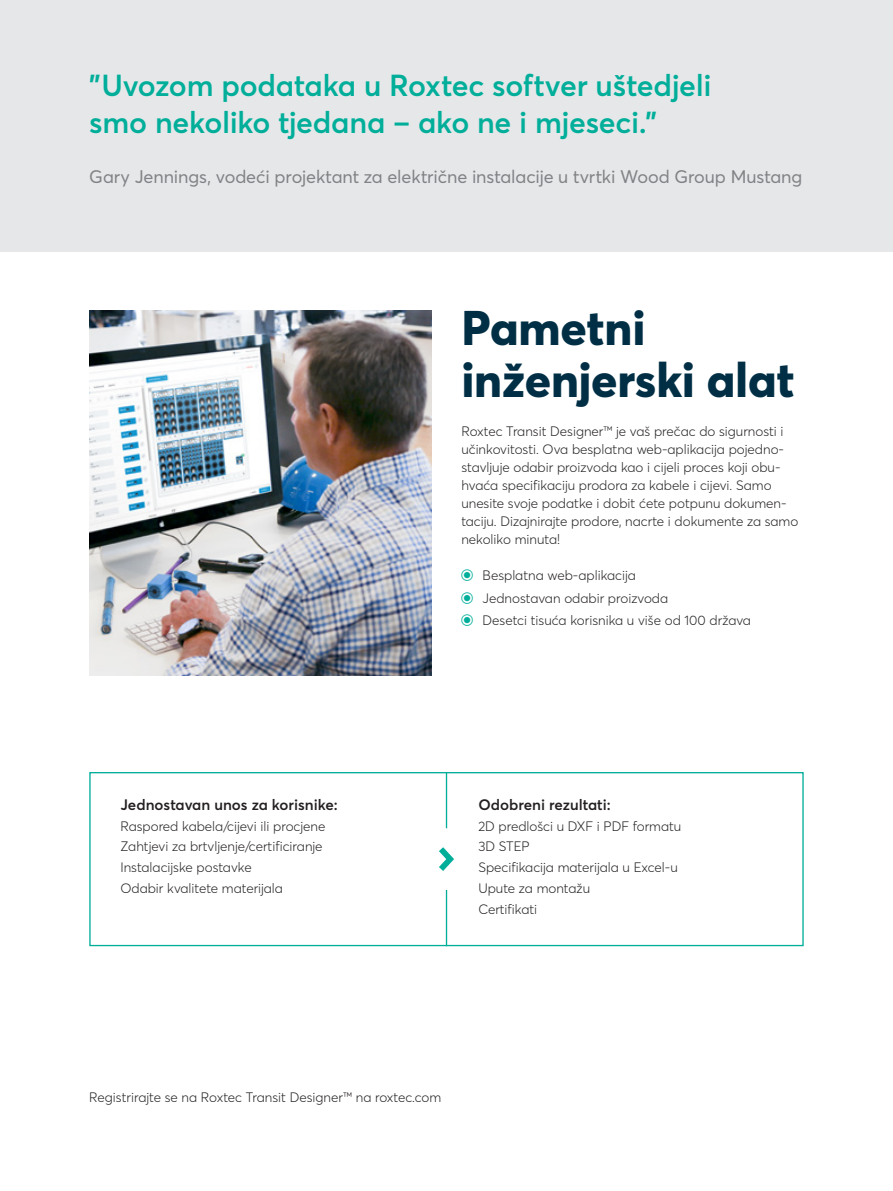
<style>
.page{position:relative;width:893px;height:1191px;background:#fff}
.page>*{position:absolute;margin:0;border:0;box-sizing:border-box;transform-origin:0 0}
.t1{font:800 48px/52.5px "Averta PE";letter-spacing:-.005em;color:#002f45}
.t2{font:600 30px/37.5px "Averta PE";letter-spacing:-.01em;color:#00ae9a}
.t3{font:18px "Averta PE";letter-spacing:-.005em;color:#808285}
.t4{font:600 15px "Averta PE";color:#231f20}
.t5{font:300 13.5px/21px "Averta PE";color:#231f20}
</style>
<div class="page">
<hr style="left:892px;top:595px;width:1px;height:596px;background:#e6e7e9">
<div style="left:0;top:0;width:893px;height:252px;background:#e6e7e9"></div>
<img style="left:89px;top:310px;width:343px;height:365px">
<hr style="left:892px;top:0;width:1px;height:595px;background:#002f45">
<div style="left:89px;top:772px;width:715px;height:174px;border:1px solid #00ae9a"></div>
<svg style="left:439px;top:847px;width:15px;height:24px"></svg>
<hr style="left:446px;top:890px;width:1px;height:56px;background:#00ae9a">
<hr style="left:446px;top:772px;width:1px;height:56px;background:#00ae9a">
<h2 class="t2" style="left:89px;top:65px;width:624px">"Uvozom podataka u Roxtec softver uštedjeli smo nekoliko tjedana – ako ne i mjeseci."</h2>
<h3 class="t3" style="left:89px;top:165px;width:715px">Gary Jennings, vodeći projektant za električne instalacije u tvrtki Wood Group Mustang</h3>
<p class="t4" style="left:120px;top:793px;width:219px">Jednostavan unos za korisnike:</p>
<p class="t5" style="left:120px;top:814px;width:206px">Raspored kabela/cijevi ili procjene Zahtjevi za brtvljenje/certificiranje Instalacijske postavke<br>Odabir kvalitete materijala</p>
<h1 class="t1" style="left:461px;top:299px;width:335px">Pametni inženjerski alat</h1>
<p class="t5" style="left:461px;top:422px;width:338px;line-height:18px">Roxtec Transit Designer™ je vaš prečac do sigurnosti i učinkovitosti. Ova besplatna web-aplikacija pojedno&shy;stavljuje odabir proizvoda kao i cijeli proces koji obu&shy;hvaća specifikaciju prodora za kabele i cijevi. Samo unesite svoje podatke i dobit ćete potpunu dokumen&shy;taciju. Dizajnirajte prodore, nacrte i dokumente za samo nekoliko minuta!</p>
<p class="t5" style="left:483px;top:564px;width:270px;line-height:22.2px">Besplatna web-aplikacija<br>Jednostavan odabir proizvoda<br>Desetci tisuća korisnika u više od 100 država</p>
<p class="t4" style="left:478px;top:793px;width:134px">Odobreni rezultati:</p>
<p class="t5" style="left:478px;top:814px;width:204px">2D predlošci u DXF i PDF formatu<br>3D STEP<br>Specifikacija materijala u Excel-u<br>Upute za montažu<br>Certifikati</p>
<p class="t5" style="left:89px;top:1085px;width:354px">Registrirajte se na Roxtec Transit Designer™ na roxtec.com</p>
</div>
